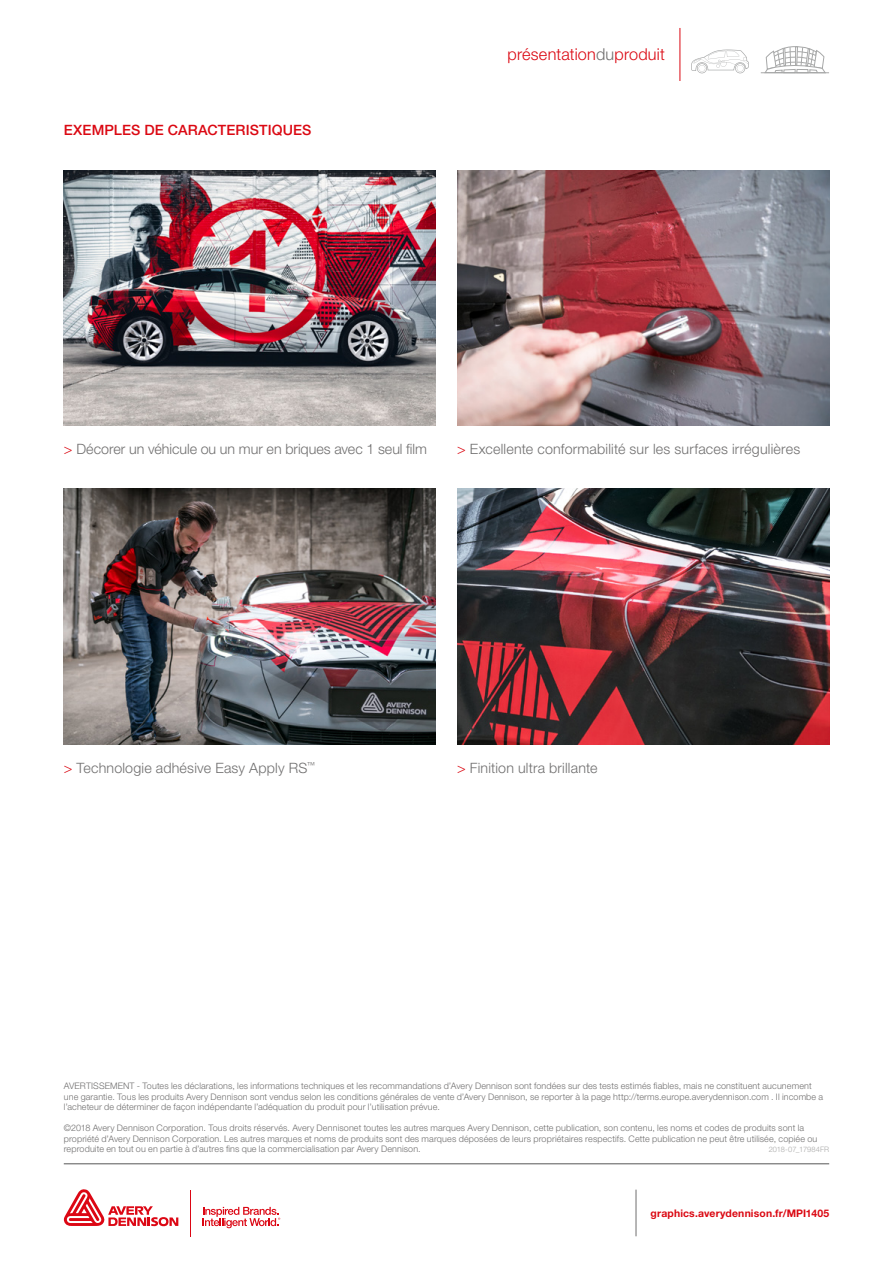
<style>
.page{position:relative;width:893px;height:1263px;background:#fff}
.page>*{position:absolute;margin:0;border:0;box-sizing:border-box;transform-origin:0 0}
.t1{font:300 16.35px "Helvetica Neue LT Std";letter-spacing:.01em;color:#db0812}
.t2{font:300 14.25px "Helvetica Neue LT Std";letter-spacing:.01em;color:#706f6f}
.t3{font:500 14.25px "Helvetica Neue LT Std";letter-spacing:.01em;color:#db0812}
.t4{font:700 10.5px "Helvetica Neue LT Std";letter-spacing:.015em;color:#db0812}
.t5{font:300 9px/10.5px "Helvetica Neue LT Std";letter-spacing:.015em;color:#706f6f}
.t6{font:300 7.5px "Helvetica Neue LT Std";color:#a8a8a7}
.s1{color:#706f6f}
.s2{color:#db0812}
</style>
<div class="page">
<hr style="left:64px;top:1163px;width:765px;height:1px;background:#575756">
<hr style="left:636px;top:1189px;width:1px;height:47px;background:#706f6f">
<hr style="left:680px;top:28px;width:1px;height:53px;background:#db0812">
<hr style="left:190px;top:1190px;width:1px;height:46px;background:#dc0714">
<svg style="left:64px;top:1189px;width:114px;height:37px"></svg>
<svg style="left:203px;top:1207px;width:77px;height:21px"></svg>
<svg style="left:691px;top:50px;width:58px;height:23px"></svg>
<svg style="left:764px;top:46px;width:63px;height:28px"></svg>
<hr style="left:761px;top:72px;width:68px;height:1px;background:#a7a8a8">
<img style="left:64px;top:170px;width:372px;height:256px">
<img style="left:64px;top:489px;width:372px;height:255px">
<img style="left:457px;top:170px;width:372px;height:256px">
<img style="left:457px;top:489px;width:372px;height:255px">
<h2 class="t3" style="left:64px;top:121px;width:249px">EXEMPLES DE CARACTERISTIQUES</h2>
<h1 class="t1" style="left:507px;top:44px;width:159px">présentation<span class="s1">du</span>produit</h1>
<h2 class="t2" style="left:64px;top:440px;width:365px"><span class="s2">&gt;</span> Décorer un véhicule ou un mur en briques avec 1 seul film</h2>
<h2 class="t2" style="left:457px;top:440px;width:345px"><span class="s2">&gt;</span> Excellente conformabilité sur les surfaces irrégulières</h2>
<h2 class="t2" style="left:64px;top:759px;width:253px"><span class="s2">&gt;</span> Technologie adhésive Easy Apply RS<sup>™</sup></h2>
<h2 class="t2" style="left:457px;top:759px;width:142px"><span class="s2">&gt;</span> Finition ultra brillante</h2>
<p class="t5" style="left:64px;top:1081px;width:761px">AVERTISSEMENT - Toutes les déclarations, les informations techniques et les recommandations d’Avery Dennison sont fondées sur des tests estimés fiables, mais ne constituent aucunement une garantie. Tous les produits Avery Dennison sont vendus selon les conditions générales de vente d’Avery Dennison, se reporter à la page http://terms.europe.averydennison.com . Il incombe a l’acheteur de déterminer de façon indépendante l’adéquation du produit pour l’utilisation prévue.</p>
<p class="t5" style="left:64px;top:1123px;width:755px">©2018 Avery Dennison Corporation. Tous droits réservés. Avery Dennisonet toutes les autres marques Avery Dennison, cette publication, son contenu, les noms et codes de produits sont la propriété d’Avery Dennison Corporation. Les autres marques et noms de produits sont des marques déposées de leurs propriétaires respectifs. Cette publication ne peut être utilisée, copiée ou reproduite en tout ou en partie à d’autres fins que la commercialisation par Avery Dennison.</p>
<p class="t6" style="left:769px;top:1145px;width:62px">2018-07_17984FR</p>
<p class="t4" style="left:651px;top:1206px;width:180px">graphics.averydennison.fr/MPI1405</p>
</div>
